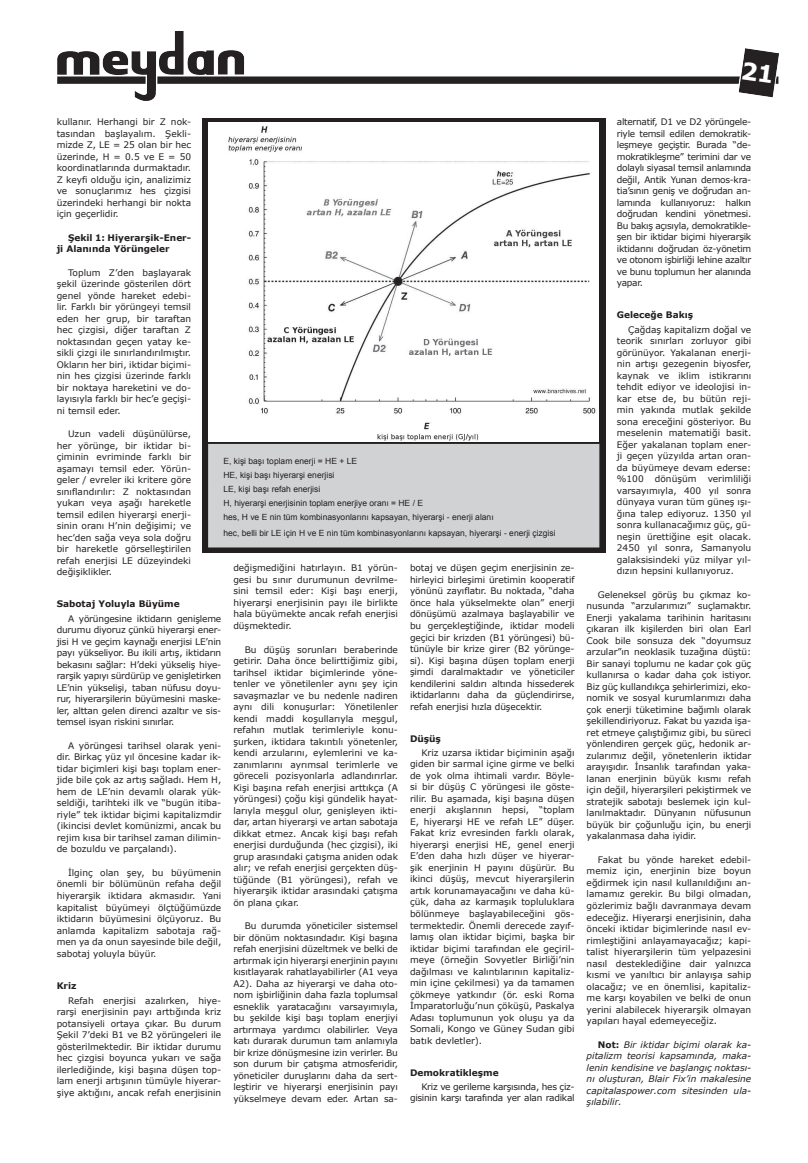
<style>
.page{position:relative;width:808px;height:1163px;background:#fff}
.page>*{position:absolute;margin:0;border:0;box-sizing:border-box;transform-origin:0 0}
.t1{font:9px/11.5px "Verdana";color:#231f20;text-align:justify}
.t2{font:italic 9px/11.5px "Verdana";color:#231f20;text-align:justify}
.t3{font:700 9px/11.5px "Verdana";color:#231f20}
.t4{font:9px/11.5px "Verdana";letter-spacing:-.03em;color:#231f20;text-align:right}
.t5{font:8.5px/14.2px "Arial";color:#231f20}
.s1{font-weight:700;font-style:normal}
</style>
<div class="page">
<img style="left:57px;top:31px;width:722px;height:70px">
<svg style="left:202px;top:118px;width:403px;height:435px;background:#373435"></svg>
<div style="left:208px;top:444px;width:391px;height:103px;background:#d1d2d4"></div>
<img style="left:208px;top:123px;width:391px;height:318px">
<svg style="left:742px;top:62px;width:31px;height:21px"></svg>
<p class="t1" style="left:57px;top:116px;width:136px">kullanır. Herhangi bir Z nok&shy;tasından başlayalım. Şekli&shy;mizde Z, LE = 25 olan bir hec üzerinde, H = 0.5 ve E = 50 koordinatlarında durmaktadır.<br>Z keyfi olduğu için, analizimiz ve sonuçlarımız hes çizgisi üzerindeki herhangi bir nokta için geçerlidir.</p>
<p class="t3" style="left:57px;top:231px;width:136px;text-indent:11px">Şekil 1: Hiyerarşik-Ener&shy;ji Alanında Yörüngeler</p>
<p class="t1" style="left:57px;top:266px;width:136px;text-indent:11px">Toplum Z’den başlayarak şekil üzerinde gösterilen dört genel yönde hareket edebi&shy;lir. Farklı bir yörüngeyi temsil eden her grup, bir taraftan hec çizgisi, diğer taraftan Z noktasından geçen yatay ke&shy;sikli çizgi ile sınırlandırılmıştır.<br>Okların her biri, iktidar biçimi&shy;nin hes çizgisi üzerinde farklı bir noktaya hareketini ve do&shy;layısıyla farklı bir hec’e geçişi&shy;ni temsil eder.</p>
<p class="t1" style="left:57px;top:428px;width:136px;text-indent:11px">Uzun vadeli düşünülürse, her yörünge, bir iktidar bi&shy;çiminin evriminde farklı bir aşamayı temsil eder. Yörün&shy;geler / evreler iki kritere göre sınıflandırılır: Z noktasından yukarı veya aşağı hareketle temsil edilen hiyerarşi enerji&shy;sinin oranı H’nin değişimi; ve hec’den sağa veya sola doğru bir hareketle görselleştirilen refah enerjisi LE düzeyindeki değişiklikler.</p>
<p class="t3" style="left:57px;top:598px;width:125px">Sabotaj Yoluyla Büyüme</p>
<p class="t1" style="left:57px;top:612px;width:166px;text-indent:11px">A yörüngesine iktidarın genişleme durumu diyoruz çünkü hiyerarşi ener&shy;jisi H ve geçim kaynağı enerjisi LE’nin payı yükseliyor. Bu ikili artış, iktidarın bekasını sağlar: H’deki yükseliş hiye&shy;rarşik yapıyı sürdürüp ve genişletirken LE’nin yükselişi, taban nüfusu doyu&shy;rur, hiyerarşilerin büyümesini maske&shy;ler, alttan gelen direnci azaltır ve sis&shy;temsel isyan riskini sınırlar.</p>
<p class="t1" style="left:57px;top:739px;width:166px;text-indent:11px">A yörüngesi tarihsel olarak yeni&shy;dir. Birkaç yüz yıl öncesine kadar ik&shy;tidar biçimleri kişi başı toplam ener&shy;jide bile çok az artış sağladı. Hem H, hem de LE’nin devamlı olarak yük&shy;seldiği, tarihteki ilk ve “bugün itiba&shy;riyle” tek iktidar biçimi kapitalizmdir (ikincisi devlet komünizmi, ancak bu rejim kısa bir tarihsel zaman dilimin&shy;de bozuldu ve parçalandı).</p>
<p class="t1" style="left:57px;top:866px;width:166px;text-indent:11px">İlginç olan şey, bu büyümenin önemli bir bölümünün refaha değil hiyerarşik iktidara akmasıdır. Yani kapitalist büyümeyi ölçtüğümüzde iktidarın büyümesini ölçüyoruz. Bu anlamda kapitalizm sabotaja rağ&shy;men ya da onun sayesinde bile değil, sabotaj yoluyla büyür.</p>
<p class="t3" style="left:57px;top:979px;width:21px">Kriz</p>
<p class="t1" style="left:57px;top:994px;width:166px;text-indent:11px">Refah enerjisi azalırken, hiye&shy;rarşi enerjisinin payı arttığında kriz potansiyeli ortaya çıkar. Bu durum Şekil 7’deki B1 ve B2 yörüngeleri ile gösterilmektedir. Bir iktidar durumu hec çizgisi boyunca yukarı ve sağa ilerlediğinde, kişi başına düşen top&shy;lam enerji artışının tümüyle hiyerar&shy;şiye aktığını, ancak refah enerjisinin</p>
<p class="t5" style="left:223px;top:453px;width:272px">E, kişi başı toplam enerji = HE + LE<br>HE, kişi başı hiyerarşi enerjisi<br>LE, kişi başı refah enerjisi<br>H, hiyerarşi enerjisinin toplam enerjiye oranı = HE / E<br>hes, H ve E nin tüm kombinasyonlarını kapsayan, hiyerarşi - enerji alanı</p>
<p class="t5" style="left:223px;top:525px;width:334px">hec, belli bir LE için H ve E nin tüm kombinasyonlarını kapsayan, hiyerarşi - enerji çizgisi</p>
<p class="t1" style="left:233px;top:562px;width:166px">değişmediğini hatırlayın. B1 yörün&shy;gesi bu sınır durumunun devrilme&shy;sini temsil eder: Kişi başı enerji, hiyerarşi enerjisinin payı ile birlikte hala büyümekte ancak refah enerjisi düşmektedir.</p>
<p class="t1" style="left:233px;top:643px;width:166px;text-indent:11px">Bu düşüş sorunları beraberinde getirir. Daha önce belirttiğimiz gibi, tarihsel iktidar biçimlerinde yöne&shy;tenler ve yönetilenler aynı şey için savaşmazlar ve bu nedenle nadiren aynı dili konuşurlar: Yönetilenler kendi maddi koşullarıyla meşgul, refahın mutlak terimleriyle konu&shy;şurken, iktidara takıntılı yönetenler, kendi arzularını, eylemlerini ve ka&shy;zanımlarını ayrımsal terimlerle ve göreceli pozisyonlarla adlandırırlar.<br>Kişi başına refah enerjisi arttıkça (A yörüngesi) çoğu kişi gündelik hayat&shy;larıyla meşgul olur, genişleyen ikti&shy;dar, artan hiyerarşi ve artan sabotaja dikkat etmez. Ancak kişi başı refah enerjisi durduğunda (hec çizgisi), iki grup arasındaki çatışma aniden odak alır; ve refah enerjisi gerçekten düş&shy;tüğünde (B1 yörüngesi), refah ve hiyerarşik iktidar arasındaki çatışma ön plana çıkar.</p>
<p class="t1" style="left:233px;top:919px;width:166px;text-indent:11px">Bu durumda yöneticiler sistemsel bir dönüm noktasındadır. Kişi başına refah enerjisini düzeltmek ve belki de artırmak için hiyerarşi enerjinin payını kısıtlayarak rahatlayabilirler (A1 veya A2). Daha az hiyerarşi ve daha oto&shy;nom işbirliğinin daha fazla toplumsal esneklik yaratacağını varsayımıyla, bu şekilde kişi başı toplam enerjiyi artırmaya yardımcı olabilirler. Veya katı durarak durumun tam anlamıyla bir krize dönüşmesine izin verirler. Bu son durum bir çatışma atmosferidir, yöneticiler duruşlarını daha da sert&shy;leştirir ve hiyerarşi enerjisinin payı yükselmeye devam eder. Artan sa-</p>
<p class="t1" style="left:410px;top:562px;width:166px">botaj ve düşen geçim enerjisinin ze&shy;hirleyici birleşimi üretimin kooperatif yönünü zayıflatır. Bu noktada, “daha önce hala yükselmekte olan” enerji dönüşümü azalmaya başlayabilir ve bu gerçekleştiğinde, iktidar modeli geçici bir krizden (B1 yörüngesi) bü&shy;tünüyle bir krize girer (B2 yörünge&shy;si). Kişi başına düşen toplam enerji şimdi daralmaktadır ve yöneticiler kendilerini saldırı altında hissederek iktidarlarını daha da güçlendirirse, refah enerjisi hızla düşecektir.</p>
<p class="t3" style="left:410px;top:732px;width:32px">Düşüş</p>
<p class="t1" style="left:410px;top:746px;width:166px;text-indent:11px">Kriz uzarsa iktidar biçiminin aşağı giden bir sarmal içine girme ve belki de yok olma ihtimali vardır. Böyle&shy;si bir düşüş C yörüngesi ile göste&shy;rilir. Bu aşamada, kişi başına düşen enerji akışlarının hepsi, “toplam E, hiyerarşi HE ve refah LE” düşer.<br>Fakat kriz evresinden farklı olarak, hiyerarşi enerjisi HE, genel enerji E’den daha hızlı düşer ve hiyerar&shy;şik enerjinin H payını düşürür. Bu ikinci düşüş, mevcut hiyerarşilerin artık korunamayacağını ve daha kü&shy;çük, daha az karmaşık topluluklara bölünmeye başlayabileceğini gös&shy;termektedir. Önemli derecede zayıf&shy;lamış olan iktidar biçimi, başka bir iktidar biçimi tarafından ele geçiril&shy;meye (örneğin Sovyetler Birliği’nin dağılması ve kalıntılarının kapitaliz&shy;min içine çekilmesi) ya da tamamen çökmeye yatkındır (ör. eski Roma İmparatorluğu’nun çöküşü, Paskalya Adası toplumunun yok oluşu ya da Somali, Kongo ve Güney Sudan gibi batık devletler).</p>
<p class="t3" style="left:410px;top:1066px;width:90px">Demokratikleşme</p>
<p class="t4" style="left:410px;top:1080px;width:166px">Kriz ve gerileme karşısında, hes çiz&shy;gisinin karşı tarafında yer alan radikal</p>
<p class="t1" style="left:617px;top:116px;width:136px">alternatif, D1 ve D2 yörüngele&shy;riyle temsil edilen demokratik&shy;leşmeye geçiştir. Burada “de&shy;mokratikleşme” terimini dar ve dolaylı siyasal temsil anlamında değil, Antik Yunan demos-kra&shy;tia’sının geniş ve doğrudan an&shy;lamında kullanıyoruz: halkın doğrudan kendini yönetmesi.<br>Bu bakış açısıyla, demokratikle&shy;şen bir iktidar biçimi hiyerarşik iktidarını doğrudan öz-yönetim ve otonom işbirliği lehine azaltır ve bunu toplumun her alanında yapar.</p>
<p class="t3" style="left:617px;top:309px;width:78px">Geleceğe Bakış</p>
<p class="t1" style="left:617px;top:323px;width:136px;text-indent:11px">Çağdaş kapitalizm doğal ve teorik sınırları zorluyor gibi görünüyor. Yakalanan enerji&shy;nin artışı gezegenin biyosfer, kaynak ve iklim istikrarını tehdit ediyor ve ideolojisi in&shy;kar etse de, bu bütün reji&shy;min yakında mutlak şekilde sona ereceğini gösteriyor. Bu meselenin matematiği basit.<br>Eğer yakalanan toplam ener&shy;ji geçen yüzyılda artan oran&shy;da büyümeye devam ederse: %100 dönüşüm verimliliği varsayımıyla, 400 yıl sonra dünyaya vuran tüm güneş ışı&shy;ğına talep ediyoruz. 1350 yıl sonra kullanacağımız güç, gü&shy;neşin ürettiğine eşit olacak.<br>2450 yıl sonra, Samanyolu galaksisindeki yüz milyar yıl&shy;dızın hepsini kullanıyoruz.</p>
<p class="t1" style="left:587px;top:588px;width:166px;text-indent:11px">Geleneksel görüş bu çıkmaz ko&shy;nusunda “arzularımızı” suçlamaktır.<br>Enerji yakalama tarihinin haritasını çıkaran ilk kişilerden biri olan Earl Cook bile sonsuza dek “doyumsuz arzular”ın neoklasik tuzağına düştü:<br>Bir sanayi toplumu ne kadar çok güç kullanırsa o kadar daha çok istiyor.<br>Biz güç kullandıkça şehirlerimizi, eko&shy;nomik ve sosyal kurumlarımızı daha çok enerji tüketimine bağımlı olarak şekillendiriyoruz. Fakat bu yazıda işa&shy;ret etmeye çalıştığımız gibi, bu süreci yönlendiren gerçek güç, hedonik ar&shy;zularımız değil, yönetenlerin iktidar arayışıdır. İnsanlık tarafından yaka&shy;lanan enerjinin büyük kısmı refah için değil, hiyerarşileri pekiştirmek ve stratejik sabotajı beslemek için kul&shy;lanılmaktadır. Dünyanın nüfusunun büyük bir çoğunluğu için, bu enerji yakalanmasa daha iyidir.</p>
<p class="t1" style="left:587px;top:853px;width:166px;text-indent:11px">Fakat bu yönde hareket edebil&shy;memiz için, enerjinin bize boyun eğdirmek için nasıl kullanıldığını an&shy;lamamız gerekir. Bu bilgi olmadan, gözlerimiz bağlı davranmaya devam edeceğiz. Hiyerarşi enerjisinin, daha önceki iktidar biçimlerinde nasıl ev&shy;rimleştiğini anlayamayacağız; kapi&shy;talist hiyerarşilerin tüm yelpazesini nasıl desteklediğine dair yalnızca kısmi ve yanıltıcı bir anlayışa sahip olacağız; ve en önemlisi, kapitaliz&shy;me karşı koyabilen ve belki de onun yerini alabilecek hiyerarşik olmayan yapıları hayal edemeyeceğiz.</p>
<p class="t2" style="left:587px;top:1038px;width:166px;text-indent:11px"><span class="s1">Not:</span> Bir iktidar biçimi olarak ka&shy;pitalizm teorisi kapsamında, maka&shy;lenin kendisine ve başlangıç noktası&shy;nı oluşturan, Blair Fix’in makalesine capitalaspower.com sitesinden ula&shy;şılabilir.</p>
</div>
